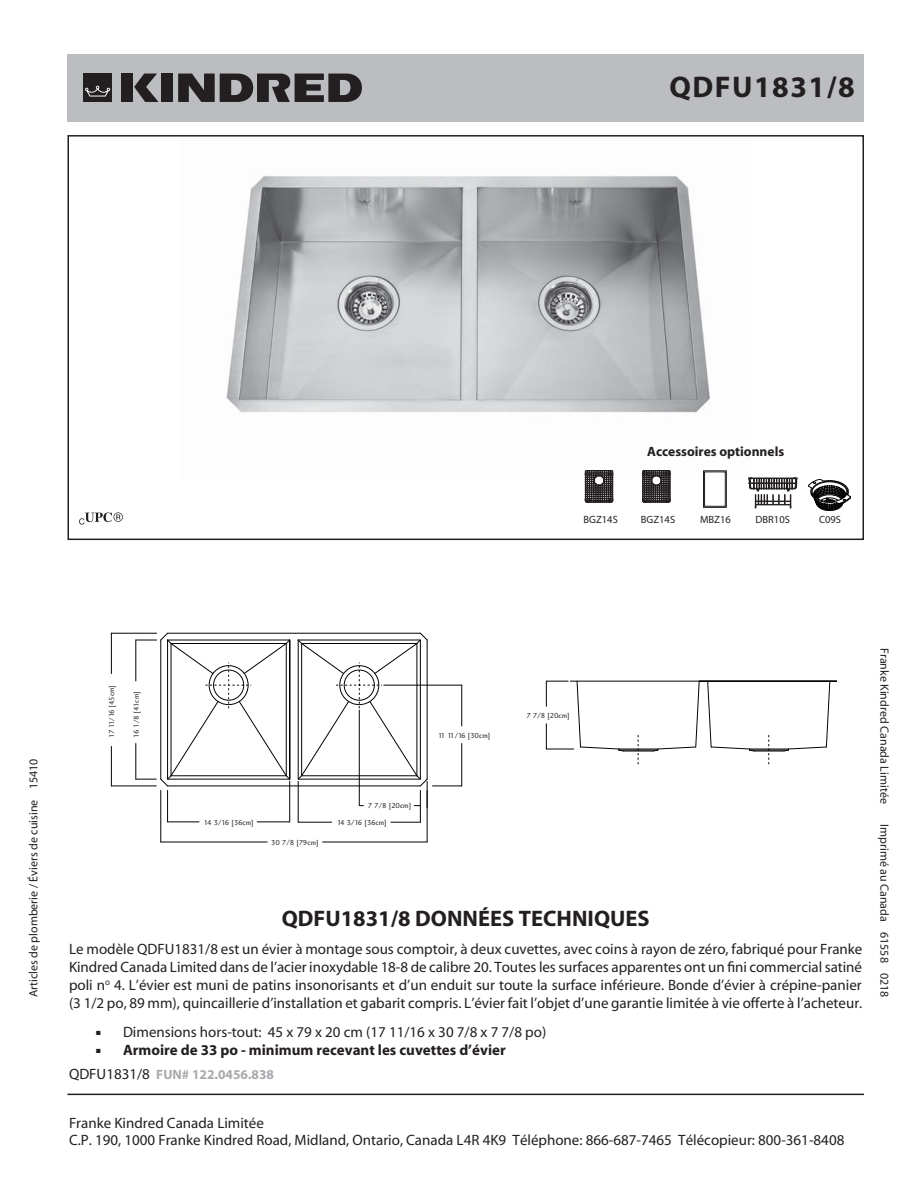
<style>
.page{position:relative;width:918px;height:1188px;background:#fff}
.page>*{position:absolute;margin:0;border:0;box-sizing:border-box;transform-origin:0 0}
.t1{font:700 30px "Myriad";letter-spacing:.05em;color:#231f20}
.t2{font:700 22.5px "Myriad";color:#231f20}
.t3{font:15px/18px "Myriad";color:#231f20}
.t4{font:700 15px "Myriad";color:#231f20}
.t5{font:700 13.5px "Myriad";color:#a7a9ac}
.t6{font:700 13.5px "Myriad";color:#231f20}
.t7{font:12px "Myriad";color:#231f20}
.t8{font:10.5px "Myriad";color:#231f20}
.t9{font:7.5px "Charlotte Sans Book Plain";letter-spacing:-.06em;color:#231f20}
.t10{font:7.5px "Charlotte Sans Book Plain";letter-spacing:-.13em;color:#231f20}
.t11{font:7.5px "Charlotte Sans Book Plain";letter-spacing:-.12em;color:#231f20}
.s1{font-weight:400;font-size:15px;color:#231f20}
</style>
<div class="page">
<div style="left:68px;top:54px;width:796px;height:68px;background:#bbbdc0"></div>
<img style="left:226px;top:175px;width:525px;height:303px">
<div style="left:68px;top:135px;width:796px;height:405px;border:2px solid #231f20"></div>
<hr style="left:67px;top:1094px;width:797px;height:1px;background:#231f20">
<svg style="left:79px;top:512px;width:44px;height:13px"></svg>
<svg style="left:134px;top:74px;width:25px;height:28px"></svg>
<div style="left:161px;top:74px;width:12px;height:28px;background:#231f20"></div>
<svg style="left:178px;top:74px;width:184px;height:28px"></svg>
<div style="left:84px;top:74px;width:28px;height:28px;background:#231f20"></div>
<div style="left:121px;top:74px;width:12px;height:28px;background:#231f20"></div>
<svg style="left:85px;top:86px;width:25px;height:11px"></svg>
<hr style="left:168px;top:633px;width:252px;height:1px;background:#020303">
<hr style="left:168px;top:786px;width:252px;height:1px;background:#020303">
<hr style="left:570px;top:681px;width:267px;height:1px;background:#020303">
<hr style="left:619px;top:750px;width:39px;height:1px;background:#020303">
<hr style="left:623px;top:751px;width:30px;height:1px;background:#020303">
<svg style="left:653px;top:680px;width:47px;height:72px"></svg>
<hr style="left:619px;top:749px;width:39px;height:1px;background:#020303">
<hr style="left:749px;top:750px;width:39px;height:1px;background:#020303">
<hr style="left:754px;top:751px;width:30px;height:1px;background:#020303">
<hr style="left:749px;top:749px;width:39px;height:1px;background:#020303">
<svg style="left:707px;top:680px;width:48px;height:72px"></svg>
<svg style="left:783px;top:680px;width:48px;height:72px"></svg>
<svg style="left:638px;top:735px;width:1px;height:29px"></svg>
<svg style="left:768px;top:735px;width:1px;height:29px"></svg>
<hr style="left:111px;top:633px;width:46px;height:1px;background:#020303">
<hr style="left:111px;top:786px;width:45px;height:1px;background:#020303">
<hr style="left:111px;top:633px;width:1px;height:41px;background:#020303">
<hr style="left:111px;top:746px;width:1px;height:40px;background:#020303">
<svg style="left:136px;top:632px;width:155px;height:155px"></svg>
<hr style="left:135px;top:743px;width:1px;height:36px;background:#020303">
<hr style="left:135px;top:640px;width:1px;height:41px;background:#020303">
<svg style="left:297px;top:632px;width:165px;height:176px"></svg>
<hr style="left:461px;top:685px;width:1px;height:41px;background:#020303">
<hr style="left:461px;top:743px;width:1px;height:43px;background:#020303">
<svg style="left:546px;top:680px;width:78px;height:72px"></svg>
<hr style="left:160px;top:790px;width:1px;height:52px;background:#020303">
<hr style="left:427px;top:790px;width:1px;height:52px;background:#020303">
<hr style="left:161px;top:842px;width:106px;height:1px;background:#020303">
<hr style="left:323px;top:842px;width:104px;height:1px;background:#020303">
<hr style="left:298px;top:781px;width:1px;height:41px;background:#020303">
<hr style="left:420px;top:790px;width:1px;height:32px;background:#020303">
<hr style="left:298px;top:822px;width:34px;height:1px;background:#020303">
<svg style="left:391px;top:822px;width:29px;height:1px"></svg>
<hr style="left:167px;top:790px;width:1px;height:32px;background:#020303">
<hr style="left:289px;top:781px;width:1px;height:41px;background:#020303">
<hr style="left:168px;top:822px;width:31px;height:1px;background:#020303">
<hr style="left:257px;top:822px;width:33px;height:1px;background:#020303">
<hr style="left:726px;top:471px;width:1px;height:36px;background:#231f20">
<hr style="left:725px;top:472px;width:1px;height:34px;background:#231f20">
<svg style="left:703px;top:505px;width:24px;height:3px"></svg>
<hr style="left:704px;top:472px;width:1px;height:34px;background:#231f20">
<svg style="left:704px;top:471px;width:23px;height:2px"></svg>
<hr style="left:703px;top:471px;width:1px;height:36px;background:#231f20">
<svg style="left:642px;top:470px;width:29px;height:33px"></svg>
<svg style="left:585px;top:470px;width:28px;height:33px"></svg>
<svg style="left:748px;top:478px;width:49px;height:30px"></svg>
<svg style="left:808px;top:479px;width:43px;height:32px"></svg>
<h1 class="t1" style="left:669px;top:76px;width:187px">QDFU1831/8</h1>
<p class="t6" style="left:647px;top:446px;width:139px">Accessoires optionnels</p>
<p class="t8" style="left:584px;top:515px;width:36px">BGZ14S</p>
<p class="t8" style="left:641px;top:515px;width:36px">BGZ14S</p>
<p class="t8" style="left:700px;top:515px;width:32px">MBZ16</p>
<p class="t8" style="left:756px;top:515px;width:36px">DBR10S</p>
<p class="t8" style="left:819px;top:515px;width:24px">C09S</p>
<p class="t7" style="left:29px;top:997px;width:240px;rotate:-90deg">Articles de plomberie / Éviers de cuisine 15410</p>
<p class="t10" style="left:109px;top:738px;width:54px;rotate:-90deg">17 11/16 [45cm]</p>
<p class="t9" style="left:133px;top:738px;width:48px;rotate:-90deg">16 1/8 [41cm]</p>
<p class="t9" style="left:368px;top:803px;width:45px">7 7/8 [20cm]</p>
<p class="t9" style="left:204px;top:819px;width:52px">14 3/16 [36cm]</p>
<p class="t9" style="left:337px;top:820px;width:52px">14 3/16 [36cm]</p>
<p class="t9" style="left:271px;top:839px;width:49px">30 7/8 [79cm]</p>
<p class="t11" style="left:438px;top:732px;width:54px">11 11/16 [30cm]</p>
<p class="t9" style="left:526px;top:713px;width:45px">7 7/8 [20cm]</p>
<h2 class="t2" style="left:282px;top:910px;width:369px">QDFU1831/8 DONNÉES TECHNIQUES</h2>
<p class="t3" style="left:69px;top:941px;width:795px;text-align:justify">Le modèle QDFU1831/8 est un évier à montage sous comptoir, à deux cuvettes, avec coins à rayon de zéro, fabriqué pour Franke Kindred Canada Limited dans de l’acier inoxydable 18-8 de calibre 20. Toutes les surfaces apparentes ont un fini commercial satiné poli n<sup>o</sup> 4. L’évier est muni de patins insonorisants et d’un enduit sur toute la surface inférieure. Bonde d’évier à crépine-panier (3 1/2 po, 89 mm), quincaillerie d’installation et gabarit compris. L’évier fait l’objet d’une garantie limitée à vie offerte à l’acheteur.</p>
<p class="t3" style="left:123px;top:1024px;width:425px">Dimensions hors-tout: 45 x 79 x 20 cm (17 11/16 x 30 7/8 x 7 7/8 po)</p>
<p class="t4" style="left:123px;top:1044px;width:384px">Armoire de 33 po - minimum recevant les cuvettes d’évier</p>
<p class="t5" style="left:69px;top:1069px;width:207px"><span class="s1">QDFU1831/8</span> FUN# 122.0456.838</p>
<p class="t3" style="left:69px;top:1116px;width:777px;line-height:16.5px">Franke Kindred Canada Limitée<br>C.P. 190, 1000 Franke Kindred Road, Midland, Ontario, Canada L4R 4K9 Téléphone: 866-687-7465 Télécopieur: 800-361-8408</p>
<p class="t7" style="left:889px;top:648px;width:157px;rotate:90deg">Franke Kindred Canada Limitée</p>
<p class="t7" style="left:889px;top:824px;width:175px;rotate:90deg">Imprimé au Canada 61558 0218</p>
</div>
